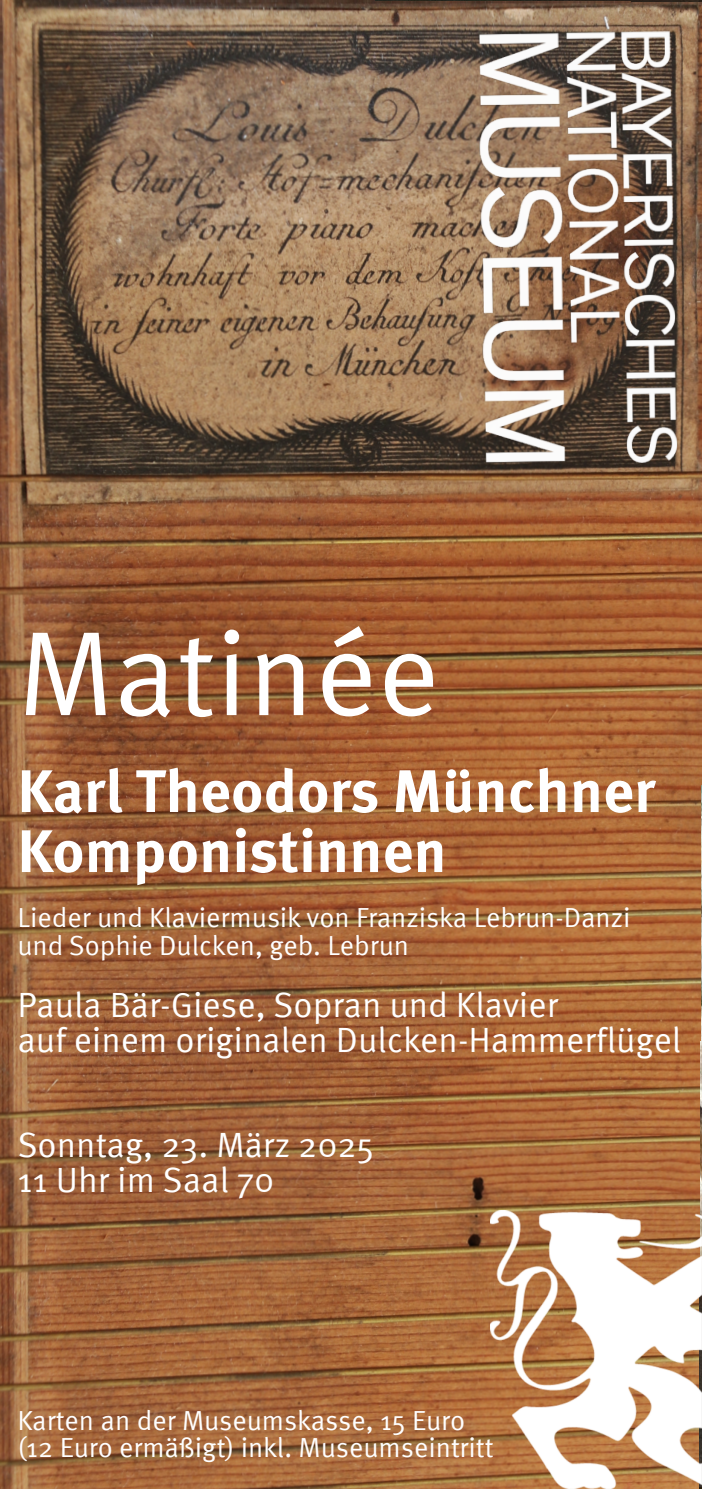
<style>
.page{position:relative;width:702px;height:1489px;background:#fff}
.page>*{position:absolute;margin:0;border:0;box-sizing:border-box;transform-origin:0 0}
.t1{font:120px "Meta OT";color:#fff}
.t2{font:700 60px/60px "Meta OT";color:#fff}
.t3{font:35px/35px "Meta OT";color:#fff}
.t4{font:27.5px/27.5px "Meta OT";color:#fff}
</style>
<div class="page">
<img style="left:0;top:0;width:702px;height:1489px">
<img style="left:491px;top:1210px;width:211px;height:278px">
<img style="left:463px;top:22px;width:221px;height:453px">
<h1 class="t1" style="left:17px;top:623px;width:424px">Matinée</h1>
<h2 class="t2" style="left:17px;top:766px;width:640px">Karl Theodors Münchner<br>Komponistinnen</h2>
<p class="t4" style="left:17px;top:906px;width:615px">Lieder und Klaviermusik von Franziska Lebrun-Danzi und Sophie Dulcken, geb. Lebrun</p>
<p class="t3" style="left:17px;top:990px;width:666px">Paula Bär-Giese, Sopran und Klavier<br>auf einem originalen Dulcken-Hammerflügel</p>
<p class="t3" style="left:17px;top:1130px;width:358px">Sonntag, 23. März 2025<br>11 Uhr im Saal 70</p>
<p class="t4" style="left:17px;top:1408px;width:478px">Karten an der Museumskasse, 15 Euro (12 Euro ermäßigt) inkl. Museumseintritt</p>
</div>
